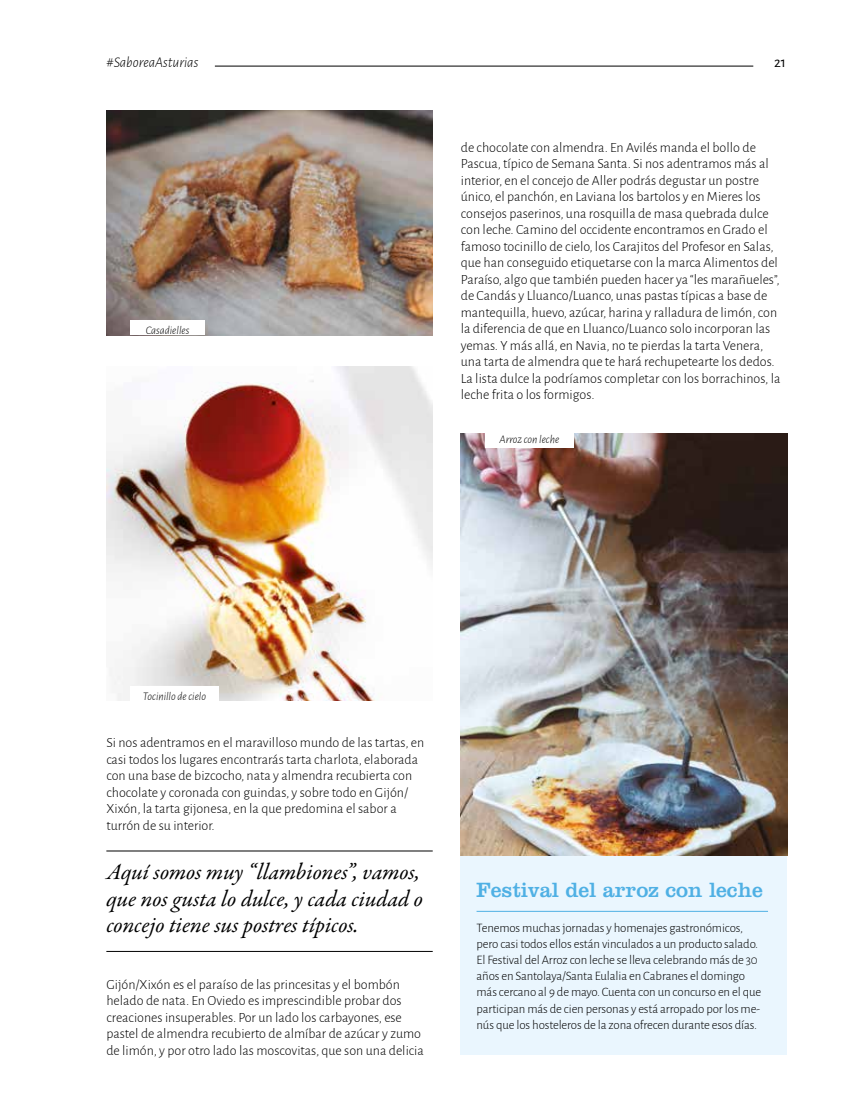
<style>
.page{position:relative;width:851px;height:1106px;background:#fff}
.page>*{position:absolute;margin:0;border:0;box-sizing:border-box;transform-origin:0 0}
.t1{font:italic 23.1px/26.4px "Garamond Premr Pro";letter-spacing:-.005em;color:#000}
.t2{font:21.45px "Clarendon LT Std";color:#4fb0e4}
.t3{font:italic 300 14.85px "Alegreya Sans";color:#000}
.t4{font:14.85px "Alegreya Sans";color:#000}
.t5{font:300 14.1px/16.5px "Alegreya Sans";color:#000}
.t6{font:300 12.9px/16.2px "Alegreya Sans";letter-spacing:-.01em;color:#000}
.t7{font:italic 300 11.55px "Alegreya Sans";color:#000}
</style>
<div class="page">
<div style="left:460px;top:797px;width:327px;height:257px;background:#eaf6fe"></div>
<hr style="left:476px;top:911px;width:291px;height:1px;background:#4fb0e4">
<hr style="left:106px;top:850px;width:326px;height:1px;background:#000">
<hr style="left:106px;top:951px;width:326px;height:1px;background:#000">
<img style="left:460px;top:434px;width:327px;height:421px">
<img style="left:106px;top:111px;width:326px;height:224px">
<img style="left:106px;top:367px;width:326px;height:334px">
<hr style="left:215px;top:66px;width:538px;height:1px;background:#000">
<div style="left:130px;top:686px;width:89px;height:15px;background:#fff"></div>
<div style="left:485px;top:433px;width:88px;height:14px;background:#fff"></div>
<div style="left:130px;top:320px;width:75px;height:15px;background:#fff"></div>
<p class="t3" style="left:106px;top:52px;width:93px">#SaboreaAsturias</p>
<p class="t4" style="left:774px;top:52px;width:13px">21</p>
<p class="t7" style="left:146px;top:323px;width:45px">Casadielles</p>
<p class="t5" style="left:460px;top:138px;width:321px">de chocolate con almendra. En Avilés manda el bollo de Pascua, típico de Semana Santa. Si nos adentramos más al interior, en el concejo de Aller podrás degustar un postre único, el panchón, en Laviana los bartolos y en Mieres los consejos paserinos, una rosquilla de masa quebrada dulce con leche. Camino del occidente encontramos en Grado el famoso tocinillo de cielo, los Carajitos del Profesor en Salas, que han conseguido etiquetarse con la marca Alimentos del Paraíso, algo que también pueden hacer ya “les marañueles”, de Candás y Lluanco/Luanco, unas pastas típicas a base de mantequilla, huevo, azúcar, harina y ralladura de limón, con la diferencia de que en Lluanco/Luanco solo incorporan las yemas. Y más allá, en Navia, no te pierdas la tarta Venera, una tarta de almendra que te hará rechupetearte los dedos.<br>La lista dulce la podríamos completar con los borrachinos, la leche frita o los formigos.</p>
<p class="t7" style="left:499px;top:432px;width:61px">Arroz con leche</p>
<p class="t7" style="left:143px;top:688px;width:65px">Tocinillo de cielo</p>
<p class="t5" style="left:106px;top:734px;width:319px">Si nos adentramos en el maravilloso mundo de las tartas, en casi todos los lugares encontrarás tarta charlota, elaborada con una base de bizcocho, nata y almendra recubierta con chocolate y coronada con guindas, y sobre todo en Gijón/ Xixón, la tarta gijonesa, en la que predomina el sabor a turrón de su interior.</p>
<h1 class="t1" style="left:106px;top:860px;width:318px">Aquí somos muy “llambiones”, vamos, que nos gusta lo dulce, y cada ciudad o concejo tiene sus postres típicos.</h1>
<p class="t5" style="left:106px;top:975px;width:319px">Gijón/Xixón es el paraíso de las princesitas y el bombón helado de nata. En Oviedo es imprescindible probar dos creaciones insuperables. Por un lado los carbayones, ese pastel de almendra recubierto de almíbar de azúcar y zumo de limón, y por otro lado las moscovitas, que son una delicia</p>
<h2 class="t2" style="left:476px;top:877px;width:287px">Festival del arroz con leche</h2>
<p class="t6" style="left:476px;top:919px;width:286px">Tenemos muchas jornadas y homenajes gastronómicos, pero casi todos ellos están vinculados a un producto salado.<br>El Festival del Arroz con leche se lleva celebrando más de 30 años en Santolaya/Santa Eulalia en Cabranes el domingo más cercano al 9 de mayo. Cuenta con un concurso en el que participan más de cien personas y está arropado por los me&shy;nús que los hosteleros de la zona ofrecen durante esos días.</p>
</div>
